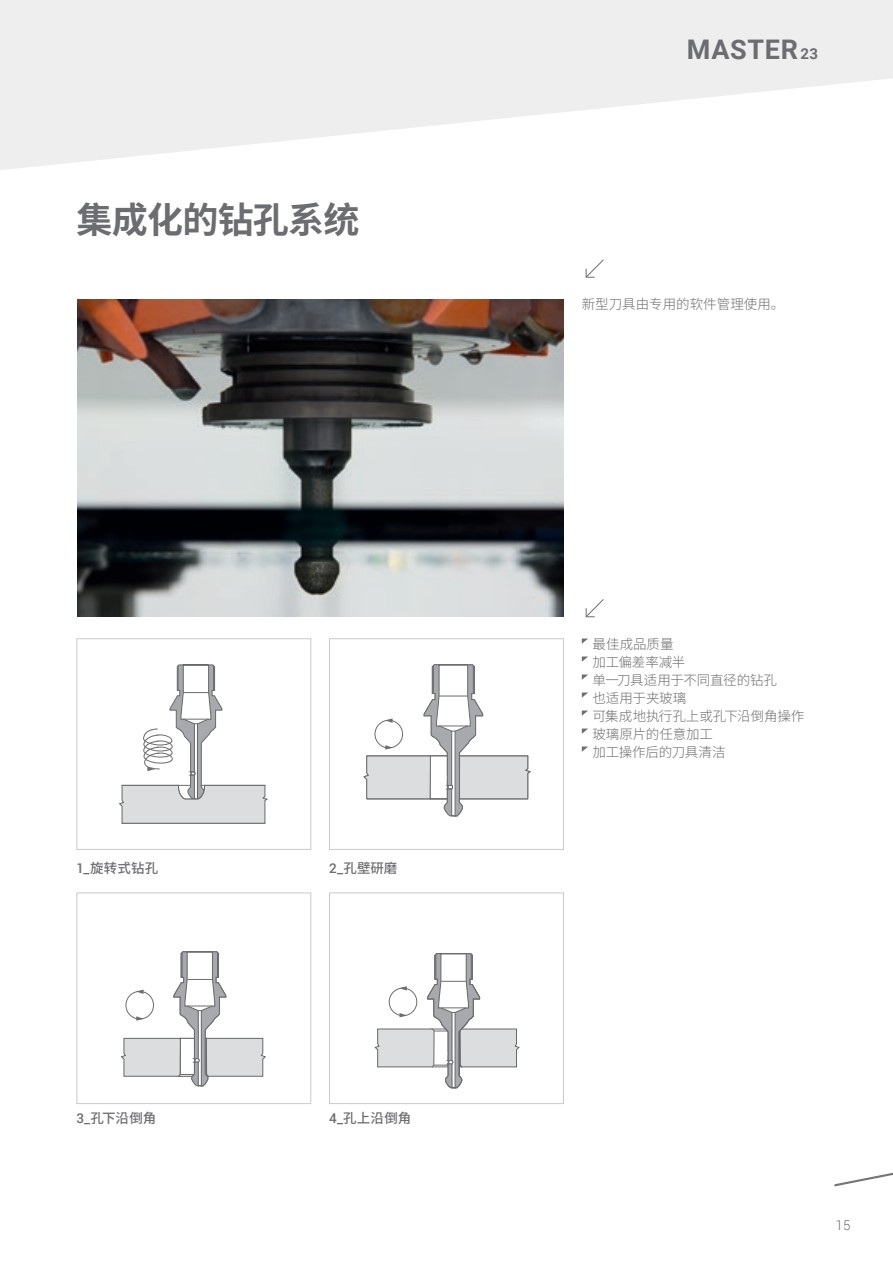
<style>
.page{position:relative;width:893px;height:1263px;background:#fff}
.page>*{position:absolute;margin:0;border:0;box-sizing:border-box;transform-origin:0 0}
.t1{font:700 36px "Noto Sans CJ Ksc";letter-spacing:-.02em;color:#6c6d70}
.t2{font:700 27px "Roboto";letter-spacing:.025em;color:#6c6d70}
.t3{font:300 13.5px "Noto Sans CJ Ksc";letter-spacing:-.005em;color:#6c6d70}
.t4{font:500 13.5px "Noto Sans CJ Ksc";letter-spacing:.005em;color:#6c6d70}
.t5{font:300 13.5px "Roboto";color:#6c6d70}
.s1{font-family:"Roboto"}
.s2{font-size:15px}
</style>
<div class="page">
<svg style="left:834px;top:1172px;width:59px;height:14px"></svg>
<svg style="left:0;top:0;width:893px;height:170px;fill:#eeeeef"></svg>
<svg style="left:585px;top:259px;width:19px;height:19px"></svg>
<img style="left:77px;top:299px;width:487px;height:318px">
<div style="left:77px;top:638px;width:234px;height:212px;border:1px solid #c9cacc"></div>
<div style="left:329px;top:638px;width:235px;height:212px;border:1px solid #c9cacc"></div>
<div style="left:77px;top:892px;width:234px;height:212px;border:1px solid #c9cacc"></div>
<div style="left:329px;top:892px;width:235px;height:212px;border:1px solid #c9cacc"></div>
<svg style="left:119px;top:664px;width:149px;height:160px"></svg>
<svg style="left:363px;top:664px;width:168px;height:153px"></svg>
<svg style="left:120px;top:951px;width:146px;height:136px"></svg>
<svg style="left:374px;top:953px;width:146px;height:136px"></svg>
<svg style="left:585px;top:599px;width:19px;height:19px"></svg>
<svg style="left:582px;top:638px;width:6px;height:6px"></svg>
<svg style="left:582px;top:656px;width:6px;height:6px"></svg>
<svg style="left:582px;top:674px;width:6px;height:6px"></svg>
<svg style="left:582px;top:692px;width:6px;height:6px"></svg>
<svg style="left:582px;top:710px;width:6px;height:6px"></svg>
<svg style="left:582px;top:728px;width:6px;height:6px"></svg>
<svg style="left:582px;top:746px;width:6px;height:6px"></svg>
<p class="t1" style="left:77px;top:199px;width:284px">集成化的钻孔系统</p>
<p class="t4" style="left:76px;top:860px;width:83px"><span class="s1">1_</span>旋转式钻孔</p>
<p class="t4" style="left:76px;top:1110px;width:81px"><span class="s1">3_</span>孔下沿倒角</p>
<p class="t4" style="left:329px;top:860px;width:70px"><span class="s1">2_</span>孔壁研磨</p>
<p class="t4" style="left:329px;top:1110px;width:84px"><span class="s1">4_</span>孔上沿倒角</p>
<p class="t2" style="left:687px;top:30px;width:133px">MASTER <span class="s2">23</span></p>
<p class="t3" style="left:582px;top:296px;width:204px">新型刀具由专用的软件管理使用。</p>
<p class="t3" style="left:592px;top:636px;width:83px">最佳成品质量</p>
<p class="t3" style="left:592px;top:654px;width:94px">加工偏差率减半</p>
<p class="t3" style="left:592px;top:672px;width:186px">单一刀具适用于不同直径的钻孔</p>
<p class="t3" style="left:592px;top:690px;width:95px">也适用于夹玻璃</p>
<p class="t3" style="left:592px;top:708px;width:213px">可集成地执行孔上或孔下沿倒角操作</p>
<p class="t3" style="left:592px;top:726px;width:122px">玻璃原片的任意加工</p>
<p class="t3" style="left:592px;top:744px;width:135px">加工操作后的刀具清洁</p>
<p class="t5" style="left:836px;top:1215px;width:16px">15</p>
</div>
